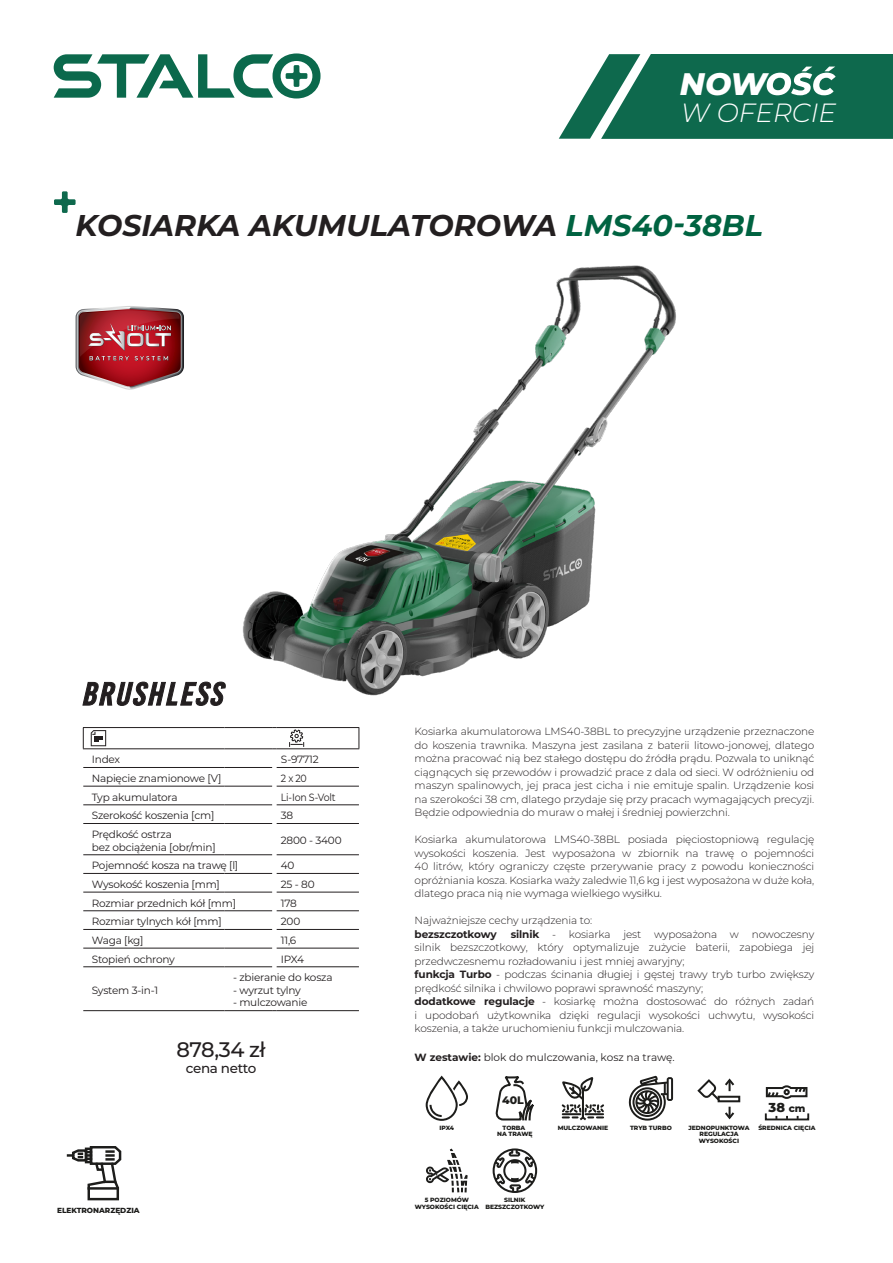
<style>
.page{position:relative;width:893px;height:1263px;background:#fff}
.page>*{position:absolute;margin:0;border:0;box-sizing:border-box;transform-origin:0 0}
.t1{font:italic 800 31.2px "Montserrat";color:#fff}
.nazwa_produktu{font:italic 700 30px "Montserrat";color:#231f20}
.t2{font:italic 300 26.4px "Montserrat";color:#fff}
.do_lewej_tabelka{font:500 21px "Montserrat";letter-spacing:-.025em;color:#231f20}
.do_lewej_tabelka-2{font:500 13.5px "Montserrat";letter-spacing:-.025em;color:#231f20}
.t3{font:800 12.9px "Montserrat";color:#1d1d1b}
.t4{font:800 10.8px "Montserrat";color:#1d1d1b}
.opisy{font:300 10.5px/13.5px "Montserrat";letter-spacing:-.01em;color:#231f20;text-align:justify}
.t5{font:10.5px/12.6px "Montserrat";letter-spacing:-.02em;color:#231f20}
.t6{font:10.5px "Montserrat";color:#231f20}
.t7{font:10.5px "Montserrat";letter-spacing:-.02em;color:#231f20;scale:.9 1}
.opisy-2{font:700 10.5px "Montserrat";letter-spacing:-.015em;color:#231f20}
.t8{font:800 7.35px "Montserrat";color:#1d1d1b}
.t9{font:800 6px/6.8px "Montserrat";color:#1d1d1b;text-align:center}
.s1{color:#006341}
.s2{font-weight:700}
.s3{font-size:10.2px}
</style>
<div class="page">
<svg style="left:559px;top:54px;width:334px;height:85px;background:#2f7d65"></svg>
<svg style="left:54px;top:53px;width:267px;height:46px"></svg>
<svg style="left:76px;top:306px;width:108px;height:84px;background:#ac4e55"></svg>
<svg style="left:54px;top:191px;width:22px;height:22px"></svg>
<svg style="left:68px;top:1146px;width:54px;height:55px"></svg>
<img style="left:242px;top:265px;width:434px;height:431px">
<hr style="left:83px;top:804px;width:142px;height:1px;background:#231f20">
<hr style="left:225px;top:804px;width:47px;height:1px;background:#231f20">
<hr style="left:277px;top:804px;width:82px;height:1px;background:#231f20">
<hr style="left:83px;top:823px;width:142px;height:1px;background:#231f20">
<hr style="left:225px;top:823px;width:47px;height:1px;background:#231f20">
<hr style="left:277px;top:823px;width:82px;height:1px;background:#231f20">
<hr style="left:83px;top:854px;width:142px;height:1px;background:#231f20">
<hr style="left:225px;top:854px;width:47px;height:1px;background:#231f20">
<hr style="left:277px;top:854px;width:82px;height:1px;background:#231f20">
<hr style="left:83px;top:873px;width:142px;height:1px;background:#231f20">
<hr style="left:225px;top:873px;width:47px;height:1px;background:#231f20">
<hr style="left:277px;top:873px;width:82px;height:1px;background:#231f20">
<hr style="left:83px;top:892px;width:142px;height:1px;background:#231f20">
<hr style="left:225px;top:892px;width:47px;height:1px;background:#231f20">
<hr style="left:277px;top:892px;width:82px;height:1px;background:#231f20">
<hr style="left:83px;top:910px;width:142px;height:1px;background:#231f20">
<hr style="left:225px;top:910px;width:47px;height:1px;background:#231f20">
<hr style="left:277px;top:910px;width:82px;height:1px;background:#231f20">
<hr style="left:83px;top:929px;width:142px;height:1px;background:#231f20">
<hr style="left:225px;top:929px;width:47px;height:1px;background:#231f20">
<hr style="left:277px;top:929px;width:82px;height:1px;background:#231f20">
<hr style="left:83px;top:948px;width:142px;height:1px;background:#231f20">
<hr style="left:225px;top:948px;width:47px;height:1px;background:#231f20">
<hr style="left:277px;top:948px;width:82px;height:1px;background:#231f20">
<hr style="left:83px;top:966px;width:142px;height:1px;background:#231f20">
<hr style="left:225px;top:966px;width:47px;height:1px;background:#231f20">
<hr style="left:277px;top:966px;width:82px;height:1px;background:#231f20">
<hr style="left:83px;top:767px;width:142px;height:1px;background:#231f20">
<hr style="left:225px;top:767px;width:47px;height:1px;background:#231f20">
<hr style="left:277px;top:767px;width:82px;height:1px;background:#231f20">
<hr style="left:83px;top:786px;width:142px;height:1px;background:#231f20">
<hr style="left:225px;top:786px;width:47px;height:1px;background:#231f20">
<hr style="left:277px;top:786px;width:82px;height:1px;background:#231f20">
<hr style="left:83px;top:1010px;width:142px;height:1px;background:#231f20">
<hr style="left:225px;top:1010px;width:47px;height:1px;background:#231f20">
<hr style="left:277px;top:1010px;width:82px;height:1px;background:#231f20">
<hr style="left:83px;top:727px;width:142px;height:1px;background:#231f20">
<svg style="left:83px;top:728px;width:1px;height:20px"></svg>
<hr style="left:225px;top:727px;width:47px;height:1px;background:#231f20">
<hr style="left:277px;top:727px;width:82px;height:1px;background:#231f20">
<svg style="left:359px;top:728px;width:1px;height:20px"></svg>
<hr style="left:83px;top:748px;width:142px;height:1px;background:#231f20">
<hr style="left:225px;top:748px;width:47px;height:1px;background:#231f20">
<hr style="left:277px;top:748px;width:82px;height:1px;background:#231f20">
<svg style="left:91px;top:730px;width:15px;height:16px"></svg>
<svg style="left:289px;top:729px;width:15px;height:18px"></svg>
<svg style="left:83px;top:682px;width:143px;height:23px"></svg>
<svg style="left:426px;top:1075px;width:42px;height:46px"></svg>
<svg style="left:426px;top:1148px;width:42px;height:44px"></svg>
<svg style="left:628px;top:1076px;width:45px;height:44px"></svg>
<svg style="left:492px;top:1076px;width:46px;height:117px"></svg>
<div style="left:718px;top:1096px;width:22px;height:6px;border:2px solid #1d1d1b"></div>
<svg style="left:697px;top:1078px;width:39px;height:42px"></svg>
<svg style="left:561px;top:1077px;width:43px;height:44px"></svg>
<svg style="left:764px;top:1085px;width:46px;height:36px"></svg>
<h1 class="t1" style="left:680px;top:61px;width:88px">NOW</h1>
<h3 class="t2" style="left:681px;top:95px;width:157px">W OFERCIE</h3>
<p class="nazwa_produktu" style="left:76px;top:203px;width:689px">KOSIARKA AKUMULATOROWA <span class="s1">LMS40-38BL</span></p>
<p class="t5" style="left:92px;top:753px;width:30px">Index</p>
<p class="t5" style="left:281px;top:753px;width:39px">S-97712</p>
<p class="t5" style="left:92px;top:771px;width:131px">Napięcie znamionowe [V]</p>
<p class="t7" style="left:281px;top:771px;width:30px">2 x 20</p>
<p class="t5" style="left:92px;top:790px;width:87px">Typ akumulatora</p>
<p class="t7" style="left:281px;top:790px;width:62px">Li-Ion S-Volt</p>
<p class="t5" style="left:92px;top:809px;width:124px">Szerokość koszenia [cm]</p>
<p class="t5" style="left:281px;top:809px;width:14px">38</p>
<p class="t5" style="left:92px;top:827px;width:125px">Prędkość ostrza<br>bez obciążenia [obr/min]</p>
<p class="t5" style="left:281px;top:834px;width:62px">2800 - 3400</p>
<p class="t5" style="left:92px;top:859px;width:148px">Pojemność kosza na trawę [l]</p>
<p class="t5" style="left:281px;top:859px;width:15px">40</p>
<p class="t5" style="left:92px;top:877px;width:130px">Wysokość koszenia [mm]</p>
<p class="t5" style="left:281px;top:877px;width:35px">25 - 80</p>
<p class="t5" style="left:92px;top:896px;width:146px">Rozmiar przednich kół [mm]</p>
<p class="t5" style="left:281px;top:896px;width:18px">178</p>
<p class="t5" style="left:92px;top:915px;width:131px">Rozmiar tylnych kół [mm]</p>
<p class="t5" style="left:281px;top:915px;width:21px">200</p>
<p class="t5" style="left:92px;top:933px;width:53px">Waga [kg]</p>
<p class="t5" style="left:281px;top:933px;width:17px">11,6</p>
<p class="t5" style="left:92px;top:952px;width:85px">Stopień ochrony</p>
<p class="t5" style="left:281px;top:952px;width:25px">IPX4</p>
<p class="t5" style="left:92px;top:983px;width:68px">System 3-in-1</p>
<p class="t5" style="left:233px;top:971px;width:101px">- zbieranie do kosza</p>
<p class="t5" style="left:233px;top:983px;width:69px">- wyrzut tylny</p>
<p class="t5" style="left:233px;top:996px;width:76px">- mulczowanie</p>
<p class="do_lewej_tabelka" style="left:177px;top:1035px;width:91px">878,34 zł</p>
<p class="do_lewej_tabelka-2" style="left:186px;top:1059px;width:72px">cena netto</p>
<p class="t8" style="left:57px;top:1206px;width:84px">ELEKTRONARZĘDZIA</p>
<p class="opisy" style="left:415px;top:724px;width:401px">Kosiarka akumulatorowa LMS40-38BL to precyzyjne urządzenie przeznaczone do koszenia trawnika. Maszyna jest zasilana z baterii litowo-jonowej, dlatego można pracować nią bez stałego dostępu do źródła prądu. Pozwala to uniknąć ciągnących się przewodów i prowadzić prace z dala od sieci. W odróżnieniu od maszyn spalinowych, jej praca jest cicha i nie emituje spalin. Urządzenie kosi na szerokości 38 cm, dlatego przydaje się przy pracach wymagających precyzji.<br>Będzie odpowiednia do muraw o małej i średniej powierzchni.</p>
<p class="opisy" style="left:415px;top:832px;width:401px">Kosiarka akumulatorowa LMS40-38BL posiada pięciostopniową regulację wysokości koszenia. Jest wyposażona w zbiornik na trawę o pojemności 40 litrów, który ograniczy częste przerywanie pracy z powodu konieczności opróżniania kosza. Kosiarka waży zaledwie 11,6 kg i jest wyposażona w duże koła, dlatego praca nią nie wymaga wielkiego wysiłku.</p>
<p class="opisy" style="left:415px;top:913px;width:179px">Najważniejsze cechy urządzenia to:</p>
<p class="opisy-2" style="left:415px;top:926px;width:84px">bezszczotkowy</p>
<p class="opisy" style="left:415px;top:927px;width:401px;text-indent:96px"><span class="s2">silnik</span> - kosiarka jest wyposażona w nowoczesny silnik bezszczotkowy, który optymalizuje zużycie baterii, zapobiega jej przedwczesnemu rozładowaniu i jest mniej awaryjny;</p>
<p class="opisy" style="left:415px;top:967px;width:401px"><span class="s2">funkcja Turbo</span> - podczas ścinania długiej i gęstej trawy tryb turbo zwiększy prędkość silnika i chwilowo poprawi sprawność maszyny;</p>
<p class="opisy" style="left:415px;top:994px;width:401px"><span class="s2">dodatkowe regulacje</span> - kosiarkę można dostosować do różnych zadań i upodobań użytkownika dzięki regulacji wysokości uchwytu, wysokości koszenia, a także uruchomieniu funkcji mulczowania.</p>
<p class="t6" style="left:415px;top:1050px;width:262px"><span class="s2">W zestawie:</span> blok do mulczowania, kosz na trawę.</p>
<p class="t9" style="left:439px;top:1124px;width:16px">IPX4</p>
<p class="t4" style="left:502px;top:1092px;width:23px">40L</p>
<p class="t3" style="left:768px;top:1098px;width:39px">38 <span class="s3">cm</span></p>
<p class="t9" style="left:558px;top:1124px;width:52px">MULCZOWANIE</p>
<p class="t9" style="left:758px;top:1124px;width:59px">ŚREDNICA CIĘCIA</p>
<p class="t9" style="left:688px;top:1124px;width:63px">JEDNOPUNKTOWA<br>REGULACJA<br>WYSOKOŚCI</p>
<p class="t9" style="left:503px;top:1124px;width:24px">TORBA</p>
<p class="t9" style="left:630px;top:1124px;width:43px">TRYB TURBO</p>
<p class="t9" style="left:497px;top:1130px;width:37px">NA TRAWĘ</p>
<p class="t9" style="left:415px;top:1196px;width:65px">5 POZIOMÓW<br>WYSOKOŚCI CIĘCIA</p>
<p class="t9" style="left:485px;top:1196px;width:60px">SILNIK<br>BEZSZCZOTKOWY</p>
</div>
